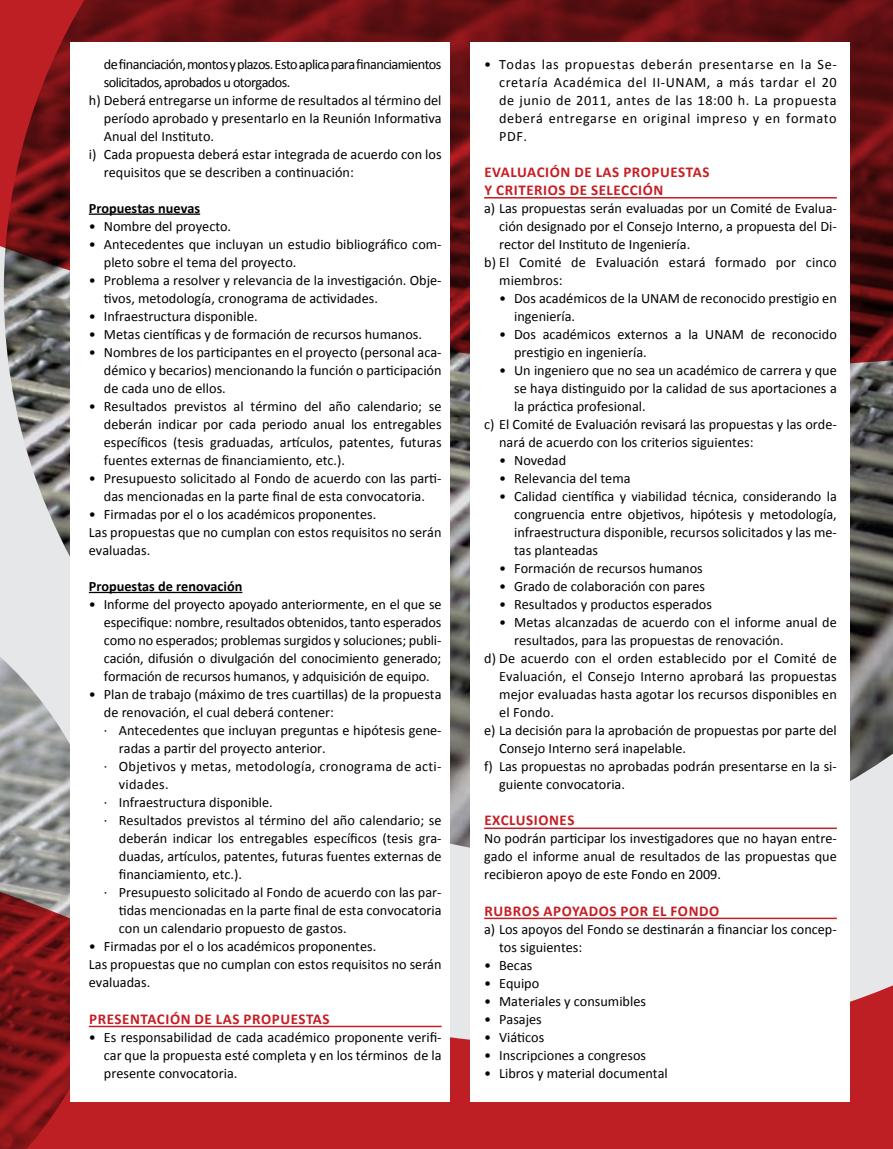
<style>
.page{position:relative;width:893px;height:1149px;background:#fff}
.page>*{position:absolute;margin:0;border:0;box-sizing:border-box;transform-origin:0 0}
.t1{font:700 15px/18px "Calibri";letter-spacing:.04em;color:#c61d23}
.t2{font:14.25px/18px "Calibri";color:#000}
.t3{font:14.25px "Calibri";letter-spacing:-.04em;color:#000}
.t4{font:14.25px "Calibri";letter-spacing:.02em;color:#000}
.t5{font:700 14.25px "Calibri";color:#000}
</style>
<div class="page">
<svg style="left:115px;top:855px;width:778px;height:293px;background:#c7494d"></svg>
<img style="left:4px;top:0;width:889px;height:855px">
<img style="left:0;top:565px;width:115px;height:583px">
<div style="left:71px;top:42px;width:379px;height:1058px;background:#fff"></div>
<div style="left:470px;top:42px;width:380px;height:1058px;background:#fff"></div>
<hr style="left:89px;top:213px;width:111px;height:2px;background:#000">
<hr style="left:89px;top:591px;width:153px;height:2px;background:#000">
<hr style="left:89px;top:1025px;width:353px;height:1px;background:#c61d23">
<hr style="left:484px;top:197px;width:353px;height:1px;background:#c61d23">
<hr style="left:484px;top:827px;width:353px;height:1px;background:#c61d23">
<hr style="left:484px;top:917px;width:353px;height:1px;background:#c61d23">
<p class="t3" style="left:104px;top:55px;width:339px">de financiación, montos y plazos. Esto aplica para financiamientos</p>
<p class="t3" style="left:104px;top:73px;width:188px">solicitados, aprobados u otorgados.</p>
<p class="t2" style="left:89px;top:90px;width:354px">h) Deberá entregarse un informe de resultados al término del</p>
<p class="t2" style="left:104px;top:108px;width:339px">período aprobado y presentarlo en la Reunión Informativa</p>
<p class="t2" style="left:104px;top:126px;width:112px">Anual del Instituto.</p>
<p class="t2" style="left:89px;top:144px;width:354px">i) Cada propuesta deberá estar integrada de acuerdo con los</p>
<p class="t2" style="left:104px;top:162px;width:251px">requisitos que se describen a continuación:</p>
<p class="t5" style="left:89px;top:199px;width:113px">PROPUESTAS NUEVAS</p>
<p class="t2" style="left:89px;top:216px;width:144px">• Nombre del proyecto.</p>
<p class="t2" style="left:104px;top:234px;width:339px;text-indent:-15px">• Antecedentes que incluyan un estudio bibliográfico com&shy;pleto sobre el tema del proyecto.</p>
<p class="t2" style="left:104px;top:270px;width:339px;text-indent:-15px">• Problema a resolver y relevancia de la investigación. Obje&shy;tivos, metodología, cronograma de actividades.</p>
<p class="t2" style="left:89px;top:306px;width:170px">• Infraestructura disponible.</p>
<p class="t2" style="left:89px;top:324px;width:335px">• Metas científicas y de formación de recursos humanos.</p>
<p class="t2" style="left:104px;top:342px;width:339px;text-align:justify;text-indent:-15px">• Nombres de los participantes en el proyecto (personal aca&shy;démico y becarios) mencionando la función o participación de cada uno de ellos.</p>
<p class="t2" style="left:104px;top:396px;width:339px;text-align:justify;text-indent:-15px">• Resultados previstos al término del año calendario; se deberán indicar por cada periodo anual los entregables específicos (tesis graduadas, artículos, patentes, futuras fuentes externas de financiamiento, etc.).</p>
<p class="t2" style="left:89px;top:468px;width:354px;text-align:center">• Presupuesto solicitado al Fondo de acuerdo con las parti&shy;das mencionadas en la parte final de esta convocatoria.</p>
<p class="t2" style="left:89px;top:504px;width:354px">• Firmadas por el o los académicos proponentes.<br>Las propuestas que no cumplan con estos requisitos no serán evaluadas.</p>
<p class="t5" style="left:89px;top:577px;width:155px">PROPUESTAS DE RENOVACIÓN</p>
<p class="t2" style="left:104px;top:594px;width:339px;text-align:justify;text-indent:-15px">• Informe del proyecto apoyado anteriormente, en el que se especifique: nombre, resultados obtenidos, tanto esperados como no esperados; problemas surgidos y soluciones; publi&shy;cación, difusión o divulgación del conocimiento generado; formación de recursos humanos, y adquisición de equipo.</p>
<p class="t2" style="left:89px;top:684px;width:354px">• Plan de trabajo (máximo de tres cuartillas) de la propuesta</p>
<p class="t2" style="left:104px;top:702px;width:232px">de renovación, el cual deberá contener:</p>
<p class="t2" style="left:104px;top:720px;width:339px">· Antecedentes que incluyan preguntas e hipótesis gene-</p>
<p class="t2" style="left:119px;top:738px;width:208px">radas a partir del proyecto anterior.</p>
<p class="t4" style="left:104px;top:757px;width:339px">· Objetivos y metas, metodología, cronograma de acti-</p>
<p class="t4" style="left:119px;top:775px;width:51px">vidades.</p>
<p class="t2" style="left:104px;top:792px;width:170px">· Infraestructura disponible.</p>
<p class="t2" style="left:104px;top:810px;width:339px">· Resultados previstos al término del año calendario; se</p>
<p class="t2" style="left:119px;top:828px;width:324px">deberán indicar los entregables específicos (tesis gra-</p>
<p class="t2" style="left:119px;top:846px;width:324px">duadas, artículos, patentes, futuras fuentes externas de</p>
<p class="t2" style="left:119px;top:864px;width:125px">financiamiento, etc.).</p>
<p class="t2" style="left:104px;top:882px;width:339px">· Presupuesto solicitado al Fondo de acuerdo con las par-</p>
<p class="t2" style="left:119px;top:900px;width:324px">tidas mencionadas en la parte final de esta convocatoria</p>
<p class="t2" style="left:119px;top:918px;width:229px">con un calendario propuesto de gastos.</p>
<p class="t2" style="left:89px;top:936px;width:354px">• Firmadas por el o los académicos proponentes.<br>Las propuestas que no cumplan con estos requisitos no serán evaluadas.</p>
<p class="t1" style="left:89px;top:1008px;width:242px">PRESENTACIÓN DE LAS PROPUESTAS</p>
<p class="t2" style="left:104px;top:1026px;width:339px;text-align:justify;text-indent:-15px">• Es responsabilidad de cada académico proponente verifi&shy;car que la propuesta esté completa y en los términos de la presente convocatoria.</p>
<p class="t2" style="left:499px;top:54px;width:339px;text-align:justify;text-indent:-15px">• Todas las propuestas deberán presentarse en la Se&shy;cretaría Académica del II-UNAM, a más tardar el 20 de junio de 2011, antes de las 18:00 h. La propuesta deberá entregarse en original impreso y en formato PDF.</p>
<p class="t1" style="left:484px;top:162px;width:226px">EVALUACIÓN DE LAS PROPUESTAS<br>Y CRITERIOS DE SELECCIÓN</p>
<p class="t2" style="left:484px;top:198px;width:354px">a) Las propuestas serán evaluadas por un Comité de Evalua-</p>
<p class="t2" style="left:499px;top:216px;width:339px">ción designado por el Consejo Interno, a propuesta del Di-</p>
<p class="t2" style="left:499px;top:234px;width:193px">rector del Instituto de Ingeniería.</p>
<p class="t2" style="left:484px;top:252px;width:354px">b) El Comité de Evaluación estará formado por cinco</p>
<p class="t2" style="left:499px;top:270px;width:65px">miembros:</p>
<p class="t2" style="left:514px;top:288px;width:324px;text-indent:-15px">• Dos académicos de la UNAM de reconocido prestigio en ingeniería.</p>
<p class="t2" style="left:514px;top:324px;width:324px;text-indent:-15px">• Dos académicos externos a la UNAM de reconocido prestigio en ingeniería.</p>
<p class="t2" style="left:499px;top:360px;width:339px">• Un ingeniero que no sea un académico de carrera y que</p>
<p class="t2" style="left:514px;top:378px;width:324px">se haya distinguido por la calidad de sus aportaciones a</p>
<p class="t2" style="left:514px;top:396px;width:133px">la práctica profesional.</p>
<p class="t2" style="left:484px;top:414px;width:354px">c) El Comité de Evaluación revisará las propuestas y las orde-</p>
<p class="t2" style="left:499px;top:432px;width:256px">nará de acuerdo con los criterios siguientes:</p>
<p class="t2" style="left:499px;top:450px;width:69px">• Novedad</p>
<p class="t2" style="left:499px;top:468px;width:133px">• Relevancia del tema</p>
<p class="t2" style="left:514px;top:486px;width:324px;text-align:justify;text-indent:-15px">• Calidad científica y viabilidad técnica, considerando la congruencia entre objetivos, hipótesis y metodología, infraestructura disponible, recursos solicitados y las me&shy;tas planteadas</p>
<p class="t2" style="left:499px;top:558px;width:205px">• Formación de recursos humanos</p>
<p class="t2" style="left:499px;top:576px;width:207px">• Grado de colaboración con pares</p>
<p class="t2" style="left:499px;top:594px;width:214px">• Resultados y productos esperados</p>
<p class="t2" style="left:499px;top:612px;width:339px">• Metas alcanzadas de acuerdo con el informe anual de</p>
<p class="t2" style="left:514px;top:630px;width:271px">resultados, para las propuestas de renovación.</p>
<p class="t2" style="left:484px;top:648px;width:354px">d) De acuerdo con el orden establecido por el Comité de</p>
<p class="t2" style="left:499px;top:666px;width:339px">Evaluación, el Consejo Interno aprobará las propuestas</p>
<p class="t2" style="left:499px;top:684px;width:339px">mejor evaluadas hasta agotar los recursos disponibles en</p>
<p class="t2" style="left:499px;top:702px;width:56px">el Fondo.</p>
<p class="t2" style="left:484px;top:720px;width:354px">e) La decisión para la aprobación de propuestas por parte del</p>
<p class="t2" style="left:499px;top:738px;width:188px">Consejo Interno será inapelable.</p>
<p class="t2" style="left:484px;top:756px;width:354px">f) Las propuestas no aprobadas podrán presentarse en la si-</p>
<p class="t2" style="left:499px;top:774px;width:127px">guiente convocatoria.</p>
<p class="t1" style="left:484px;top:810px;width:92px">EXCLUSIONES</p>
<p class="t2" style="left:484px;top:828px;width:354px;text-align:justify">No podrán participar los investigadores que no hayan entre&shy;gado el informe anual de resultados de las propuestas que recibieron apoyo de este Fondo en 2009.</p>
<p class="t1" style="left:484px;top:900px;width:236px">RUBROS APOYADOS POR EL FONDO</p>
<p class="t2" style="left:499px;top:918px;width:339px;text-indent:-15px">a) Los apoyos del Fondo se destinarán a financiar los concep&shy;tos siguientes:</p>
<p class="t2" style="left:484px;top:954px;width:50px">• Becas</p>
<p class="t2" style="left:484px;top:972px;width:57px">• Equipo</p>
<p class="t2" style="left:484px;top:990px;width:163px">• Materiales y consumibles</p>
<p class="t2" style="left:484px;top:1008px;width:59px">• Pasajes</p>
<p class="t2" style="left:484px;top:1026px;width:62px">• Viáticos</p>
<p class="t2" style="left:484px;top:1044px;width:164px">• Inscripciones a congresos</p>
<p class="t2" style="left:484px;top:1062px;width:185px">• Libros y material documental</p>
</div>
